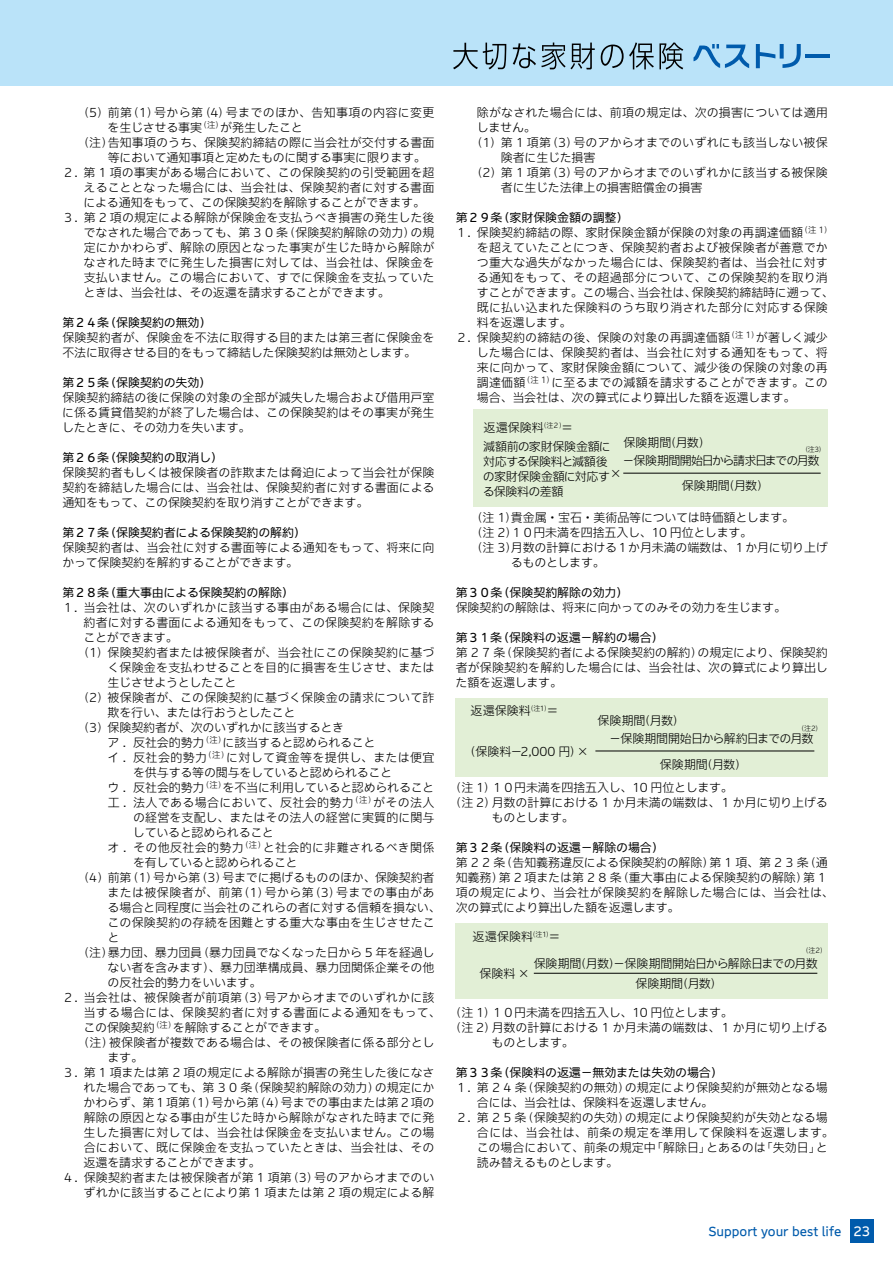
<style>
.page{position:relative;width:893px;height:1263px;background:#fff}
.page>*{position:absolute;margin:0;border:0;box-sizing:border-box;transform-origin:0 0}
.t1{font:300 12px/15px "Iwa UCDA Goth Std";letter-spacing:-.005em;color:#000;text-align:justify}
.t2{font:100 12px "Iwa UCDA Goth Std";letter-spacing:-.015em;color:#000}
.t3{font:300 12px "Iwa UCDA Goth Std";letter-spacing:.025em;color:#000}
.t4{font:300 12px "Iwa UCDA Goth Std";letter-spacing:.03em;color:#000}
.t5{font:300 12px/15px "Iwa UCDA Goth Std";letter-spacing:-.035em;color:#000}
.t6{font:300 12px "Iwa UCDA Goth Std";letter-spacing:.015em;color:#000}
.t7{font:300 12px/18px "Iwa UCDA Goth Std";letter-spacing:-.055em;color:#000}
.t8{font:300 12px/18px "Iwa UCDA Goth Std";letter-spacing:-.075em;color:#000}
.t9{font:500 12px "Iwa UCDA Goth Std";color:#005bac}
.t10{font:300 12px "Iwa UCDA Goth Std";letter-spacing:-.025em;color:#000}
.t11{font:300 7.05px "Iwa UCDA Goth Std";color:#000}
.s1{font-size:12.45px;color:#fff}
</style>
<div class="page">
<div style="left:0;top:0;width:893px;height:85px;background:#bae3f9"></div>
<svg style="left:693px;top:44px;width:56px;height:24px"></svg>
<svg style="left:756px;top:44px;width:45px;height:24px"></svg>
<hr style="left:805px;top:54px;width:24px;height:4px;background:#005bac">
<svg style="left:453px;top:43px;width:53px;height:26px"></svg>
<svg style="left:513px;top:43px;width:82px;height:26px"></svg>
<svg style="left:601px;top:43px;width:82px;height:26px"></svg>
<div style="left:474px;top:409px;width:354px;height:98px;background:#e2efd6"></div>
<hr style="left:623px;top:473px;width:198px;height:1px;background:#000">
<div style="left:456px;top:698px;width:372px;height:79px;background:#e2efd6"></div>
<hr style="left:595px;top:751px;width:219px;height:1px;background:#000">
<div style="left:456px;top:923px;width:372px;height:76px;background:#e2efd6"></div>
<hr style="left:534px;top:973px;width:283px;height:1px;background:#000">
<div style="left:850px;top:1219px;width:23px;height:24px;background:#005bac"></div>
<p class="t3" style="left:77px;top:104px;width:359px">（5）前第（1）号から第 (4) 号までのほか、告知事項の内容に変更</p>
<p class="t1" style="left:108px;top:119px;width:197px">を生じさせる事実<sup>（注）</sup>が発生したこと</p>
<p class="t1" style="left:77px;top:134px;width:359px">（注）告知事項のうち、保険契約締結の際に当会社が交付する書面</p>
<p class="t1" style="left:108px;top:149px;width:320px">等において通知事項と定めたものに関する事実に限ります。</p>
<p class="t1" style="left:84px;top:164px;width:352px;text-indent:-21px">２. 第１項の事実がある場合において、この保険契約の引受範囲を超えることとなった場合には、当会社は、保険契約者に対する書面による通知をもって、この保険契約を解除することができます。</p>
<p class="t1" style="left:84px;top:209px;width:353px;text-indent:-21px">３. 第２項の規定による解除が保険金を支払うべき損害の発生した後でなされた場合であっても、第３０条（保険契約解除の効力）の規定にかかわらず、解除の原因となった事実が生じた時から解除がなされた時までに発生した損害に対しては、当会社は、保険金を支払いません。この場合において、すでに保険金を支払っていたときは、当会社は、その返還を請求することができます。</p>
<p class="t2" style="left:62px;top:314px;width:150px">第２４条（保険契約の無効）</p>
<p class="t1" style="left:62px;top:329px;width:374px">保険契約者が、保険金を不法に取得する目的または第三者に保険金を不法に取得させる目的をもって締結した保険契約は無効とします。</p>
<p class="t2" style="left:62px;top:374px;width:150px">第２５条（保険契約の失効）</p>
<p class="t1" style="left:62px;top:389px;width:374px">保険契約締結の後に保険の対象の全部が滅失した場合および借用戸室に係る賃貸借契約が終了した場合は、この保険契約はその事実が発生したときに、その効力を失います。</p>
<p class="t2" style="left:62px;top:449px;width:162px">第２６条（保険契約の取消し）</p>
<p class="t1" style="left:62px;top:464px;width:374px">保険契約者もしくは被保険者の詐欺または脅迫によって当会社が保険契約を締結した場合には、当会社は、保険契約者に対する書面による通知をもって、この保険契約を取り消すことができます。</p>
<p class="t2" style="left:62px;top:524px;width:245px">第２７条（保険契約者による保険契約の解約）</p>
<p class="t1" style="left:62px;top:539px;width:374px">保険契約者は、当会社に対する書面等による通知をもって、将来に向かって保険契約を解約することができます。</p>
<p class="t2" style="left:62px;top:584px;width:233px">第２８条（重大事由による保険契約の解除）</p>
<p class="t1" style="left:62px;top:599px;width:374px">１. 当会社は、次のいずれかに該当する事由がある場合には、保険契</p>
<p class="t1" style="left:84px;top:614px;width:352px">約者に対する書面による通知をもって、この保険契約を解除する</p>
<p class="t1" style="left:83px;top:629px;width:96px">ことができます。</p>
<p class="t1" style="left:77px;top:644px;width:359px">（1）保険契約者または被保険者が、当会社にこの保険契約に基づ</p>
<p class="t1" style="left:107px;top:659px;width:329px">く保険金を支払わせることを目的に損害を生じさせ、または</p>
<p class="t10" style="left:108px;top:674px;width:130px">生じさせようとしたこと</p>
<p class="t1" style="left:77px;top:689px;width:359px">（2）被保険者が、この保険契約に基づく保険金の請求について詐</p>
<p class="t1" style="left:108px;top:704px;width:189px">欺を行い、または行おうとしたこと</p>
<p class="t1" style="left:77px;top:719px;width:268px">（3）保険契約者が、次のいずれかに該当するとき</p>
<p class="t1" style="left:108px;top:734px;width:269px">ア . 反社会的勢力<sup>（注）</sup>に該当すると認められること</p>
<p class="t4" style="left:108px;top:749px;width:328px">イ . 反社会的勢力<sup>（注）</sup>に対して資金等を提供し、または便宜</p>
<p class="t1" style="left:133px;top:764px;width:261px">を供与する等の閲与をしていると認められること</p>
<p class="t1" style="left:108px;top:779px;width:328px">ウ . 反社会的勢力<sup>（注）</sup>を不当に利用していると認められること</p>
<p class="t3" style="left:108px;top:794px;width:328px">工 . 法人である場合において、反社会的勢力<sup>（注）</sup>がその法人</p>
<p class="t1" style="left:133px;top:809px;width:303px">の経営を支配し、またはその法人の経営に実質的に関与</p>
<p class="t1" style="left:133px;top:824px;width:142px">していると認められること</p>
<p class="t3" style="left:108px;top:839px;width:328px">オ . その他反社会的勢力<sup>（注）</sup>と社会的に非難されるべき関係</p>
<p class="t1" style="left:133px;top:854px;width:166px">を有していると認められること</p>
<p class="t1" style="left:77px;top:869px;width:359px">（4）前第（1）号から第（3）号までに掲げるもののほか、保険契約者</p>
<p class="t4" style="left:108px;top:884px;width:329px">または被保険者が、前第（1）号から第（3）号までの事由があ</p>
<p class="t1" style="left:108px;top:899px;width:335px">る場合と同程度に当会社のこれらの者に対する信頼を損ない、</p>
<p class="t1" style="left:108px;top:914px;width:329px">この保険契約の存続を困難とする重大な事由を生じさせたこ</p>
<p class="t1" style="left:108px;top:929px;width:13px">と</p>
<p class="t1" style="left:78px;top:944px;width:359px">（注）暴力団、暴力団員（暴力団員でなくなった日から５年を経過し</p>
<p class="t1" style="left:108px;top:959px;width:328px">ない者を含みます）、暴力団準構成員、暴力団関係企業その他</p>
<p class="t1" style="left:108px;top:974px;width:155px">の反社会的勢力をいいます。</p>
<p class="t6" style="left:62px;top:989px;width:374px">２. 当会社は、被保険者が前項第（3）号アからオまでのいずれかに該</p>
<p class="t4" style="left:84px;top:1004px;width:359px">当する場合には、保険契約者に対する書面による通知をもって、</p>
<p class="t1" style="left:84px;top:1019px;width:244px">この保険契約<sup>（注）</sup>を解除することができます。</p>
<p class="t1" style="left:77px;top:1034px;width:359px">（注）被保険者が複数である場合は、その被保険者に係る部分とし</p>
<p class="t1" style="left:108px;top:1049px;width:37px">ます。</p>
<p class="t1" style="left:84px;top:1064px;width:352px;text-indent:-21px">３. 第１項または第２項の規定による解除が損害の発生した後になされた場合であっても、第３０条（保険契約解除の効力）の規定にかかわらず、第１項第（1）号から第（4）号までの事由または第２項の解除の原因となる事由が生じた時から解除がなされた時までに発生した損害に対しては、当会社は保険金を支払いません。この場合において、既に保険金を支払っていたときは、当会社は、その返還を請求することができます。</p>
<p class="t1" style="left:62px;top:1169px;width:374px;text-align:right">４. 保険契約者または被保険者が第１項第（3）号のアからオまでのいずれかに該当することにより第１項または第２項の規定による解</p>
<p class="t1" style="left:477px;top:104px;width:352px">除がなされた場合には、前項の規定は、次の損害については適用</p>
<p class="t1" style="left:477px;top:119px;width:61px">しません。</p>
<p class="t1" style="left:471px;top:134px;width:358px">（1）第１項第（3）号のアからオまでのいずれにも該当しない被保</p>
<p class="t1" style="left:501px;top:149px;width:96px">険者に生じた損害</p>
<p class="t1" style="left:471px;top:164px;width:359px">（2）第１項第（3）号のアからオまでのいずれかに該当する被保険</p>
<p class="t1" style="left:501px;top:179px;width:203px">者に生じた法律上の損害賠償金の損害</p>
<p class="t2" style="left:456px;top:209px;width:174px">第２９条（家財保険金額の調整）</p>
<p class="t1" style="left:477px;top:224px;width:359px;text-align:left;text-indent:-22px">１. 保険契約締結の際、家財保険金額が保険の対象の再調達価額<sup>（注</sup> <sup>1）</sup>を超えていたことにつき、保険契約者および被保険者が善意でかつ重大な過失がなかった場合には、保険契約者は、当会社に対する通知をもって、その超過部分について、この保険契約を取り消すことができます。この場合、当会社は、保険契約締結時に遡って、既に払い込まれた保険料のうち取り消された部分に対応する保険料を返還します。</p>
<p class="t1" style="left:477px;top:329px;width:353px;text-indent:-21px">２. 保険契約の締結の後、保険の対象の再調達価額<sup>（注</sup> <sup>1）</sup>が著しく減少した場合には、保険契約者は、当会社に対する通知をもって、将来に向かって、家財保険金額について、減少後の保険の対象の再調達価額<sup>（注</sup> <sup>1）</sup>に至るまでの減額を請求することができます。この場合、当会社は、次の算式により算出した額を返還します。</p>
<p class="t8" style="left:623px;top:433px;width:198px">保険期間（月数）<br>－保険期間開始日から請求日までの月数</p>
<p class="t1" style="left:483px;top:417px;width:129px;line-height:18.8px">返還保険料<sup>（注２）</sup>＝<br>減額前の家財保険金額に</p>
<p class="t5" style="left:483px;top:453px;width:129px">対応する保険料と減額後の家財保険金額に対応する保険料の差額</p>
<p class="t11" style="left:801px;top:444px;width:26px">（注3）</p>
<p class="t1" style="left:610px;top:465px;width:13px">×</p>
<p class="t1" style="left:471px;top:509px;width:325px">（注 1）貴金属・宝石・美術品等については時価額とします。</p>
<p class="t1" style="left:471px;top:524px;width:283px">（注 2）１０円未満を四捨五入し、10 円位とします。</p>
<p class="t1" style="left:471px;top:539px;width:358px">（注 3）月数の計算における１か月未満の端数は、１か月に切り上げ</p>
<p class="t10" style="left:511px;top:554px;width:95px">るものとします。</p>
<p class="t2" style="left:456px;top:584px;width:174px">第３０条（保険契約解除の効力）</p>
<p class="t1" style="left:456px;top:599px;width:332px">保険契約の解除は、将来に向かってのみその効力を生じます。</p>
<p class="t2" style="left:456px;top:629px;width:209px">第３１条（保険料の返還－解約の場合）</p>
<p class="t1" style="left:456px;top:644px;width:374px">第２７条（保険契約者による保険契約の解約）の規定により、保険契約者が保険契約を解約した場合には、当会社は、次の算式により算出した額を返還します。</p>
<p class="t1" style="left:470px;top:703px;width:89px">返還保険料<sup>（注1）</sup>＝</p>
<p class="t1" style="left:464px;top:743px;width:126px">（保険料－2,000 円）×</p>
<p class="t1" style="left:682px;top:477px;width:88px">保険期間（月数）</p>
<p class="t7" style="left:598px;top:711px;width:217px">保険期間（月数）<br>　－保険期間開始日から解約日までの月数</p>
<p class="t1" style="left:660px;top:756px;width:88px">保険期間（月数）</p>
<p class="t11" style="left:797px;top:723px;width:26px">（注2）</p>
<p class="t1" style="left:449px;top:779px;width:285px">（注 1）１０円未満を四捨五入し、10 円位とします。</p>
<p class="t1" style="left:449px;top:794px;width:380px">（注 2）月数の計算における１か月未満の端数は、１か月に切り上げる</p>
<p class="t1" style="left:492px;top:809px;width:84px">ものとします。</p>
<p class="t2" style="left:456px;top:839px;width:210px">第３２条（保険料の返還－解除の場合）</p>
<p class="t1" style="left:456px;top:854px;width:380px;text-align:left">第２２条（告知義務違反による保険契約の解除）第１項、第２３条（通知義務）第 2 項または第２８条（重大事由による保険契約の解除）第１項の規定により、当会社が保険契約を解除した場合には、当会社は、次の算式により算出した額を返還します。</p>
<p class="t1" style="left:473px;top:928px;width:89px">返還保険料<sup>（注1）</sup>＝</p>
<p class="t1" style="left:480px;top:965px;width:52px">保険料 ×</p>
<p class="t5" style="left:534px;top:953px;width:286px;line-height:20px;text-align:center">保険期間（月数）－保険期間開始日から解除日までの月数保険期間（月数）</p>
<p class="t11" style="left:802px;top:946px;width:26px">（注2）</p>
<p class="t1" style="left:449px;top:1004px;width:285px">（注 1）１０円未満を四捨五入し、10 円位とします。</p>
<p class="t1" style="left:449px;top:1019px;width:380px">（注 2）月数の計算における１か月未満の端数は、１か月に切り上げる</p>
<p class="t1" style="left:492px;top:1034px;width:84px">ものとします。</p>
<p class="t2" style="left:456px;top:1064px;width:269px">第３３条（保険料の返還－無効または失効の場合）</p>
<p class="t1" style="left:477px;top:1079px;width:352px;text-indent:-22px">１. 第２４条（保険契約の無効）の規定により保険契約が無効となる場合には、当会社は、保険料を返還しません。</p>
<p class="t1" style="left:477px;top:1109px;width:359px;text-align:left;text-indent:-21px">２. 第２５条（保険契約の失効）の規定により保険契約が失効となる場合には、当会社は、前条の規定を準用して保険料を返還します。この場合において、前条の規定中「解除日」とあるのは「失効日」と読み替えるものとします。</p>
<p class="t9" style="left:708px;top:1222px;width:163px">Support your best life <span class="s1">23</span></p>
</div>
